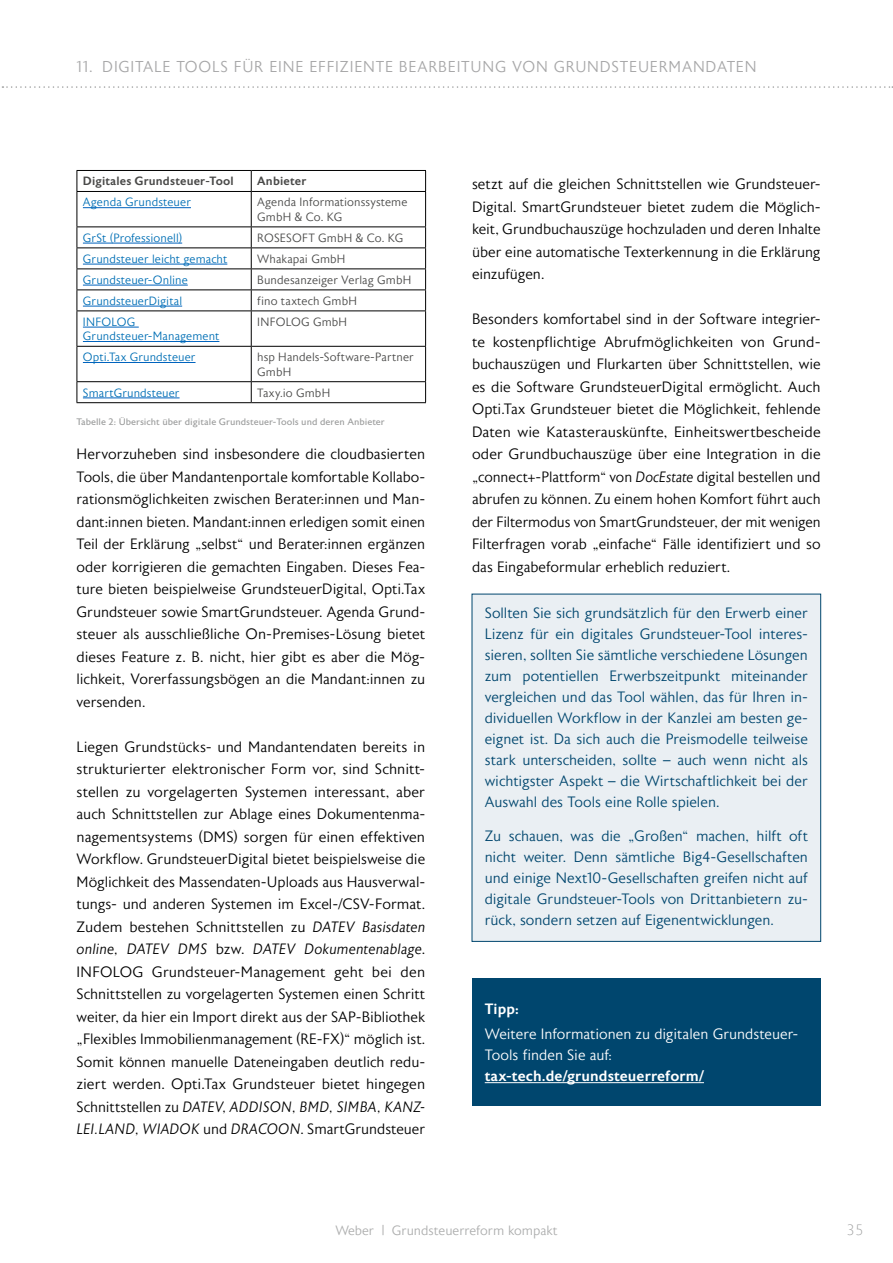
<style>
.page{position:relative;width:893px;height:1263px;background:#fff}
.page>*{position:absolute;margin:0;border:0;box-sizing:border-box;transform-origin:0 0}
.t1{font:300 15.75px "Astoria Sans";letter-spacing:.05em;color:#a7a7a8}
.Fließtext{font:300 15px/22.5px "Astoria Sans";letter-spacing:-.005em;color:#000;text-align:justify}
.Kasten_re_1st{font:300 15px/21px "Astoria Sans";letter-spacing:-.005em;color:#00466e;text-align:justify}
.Kasten_re{font:300 15px/21px "Astoria Sans";color:#00466e;text-align:justify}
.Fließtext-2{font:300 15px/21px "Astoria Sans";letter-spacing:-.005em;color:#fff}
.Fließtext-3{font:500 15px "Astoria Sans";color:#fff}
.t2{font:200 15px "Astoria Sans";color:#9c9d9d}
.t3{font:300 13.5px "Astoria Sans";color:#adaeae}
.Tabelle{font:300 12px/14.4px "Astoria Sans";letter-spacing:.01em;color:#006fb5}
.Tabelle-2{font:300 12px/14.4px "Astoria Sans";letter-spacing:.01em;color:#494948}
.Tabelle-3{font:500 12px "Astoria Sans";letter-spacing:.015em;color:#494948}
.Bild_Quelle{font:9.45px "Astoria Sans";color:#9c9d9d}
.s1{font-style:italic}
.s2{font-weight:500}
</style>
<div class="page">
<svg style="left:2px;top:86px;width:891px;height:2px"></svg>
<hr style="left:77px;top:170px;width:174px;height:1px;background:#000">
<svg style="left:77px;top:171px;width:1px;height:20px"></svg>
<hr style="left:251px;top:170px;width:175px;height:1px;background:#000">
<svg style="left:251px;top:171px;width:1px;height:20px"></svg>
<svg style="left:425px;top:171px;width:1px;height:20px"></svg>
<hr style="left:77px;top:191px;width:174px;height:1px;background:#000">
<hr style="left:77px;top:192px;width:1px;height:34px;background:#000">
<hr style="left:251px;top:191px;width:175px;height:1px;background:#000">
<hr style="left:251px;top:192px;width:1px;height:34px;background:#000">
<hr style="left:425px;top:192px;width:1px;height:34px;background:#000">
<hr style="left:77px;top:226px;width:174px;height:1px;background:#000">
<hr style="left:251px;top:226px;width:175px;height:1px;background:#000">
<hr style="left:77px;top:247px;width:174px;height:1px;background:#000">
<hr style="left:251px;top:247px;width:175px;height:1px;background:#000">
<hr style="left:77px;top:268px;width:174px;height:1px;background:#000">
<hr style="left:251px;top:268px;width:175px;height:1px;background:#000">
<hr style="left:77px;top:289px;width:174px;height:1px;background:#000">
<svg style="left:77px;top:227px;width:1px;height:83px"></svg>
<hr style="left:251px;top:289px;width:175px;height:1px;background:#000">
<svg style="left:251px;top:227px;width:1px;height:83px"></svg>
<svg style="left:425px;top:227px;width:1px;height:83px"></svg>
<hr style="left:77px;top:310px;width:174px;height:1px;background:#000">
<hr style="left:77px;top:311px;width:1px;height:35px;background:#000">
<hr style="left:251px;top:310px;width:175px;height:1px;background:#000">
<hr style="left:251px;top:311px;width:1px;height:35px;background:#000">
<hr style="left:425px;top:311px;width:1px;height:35px;background:#000">
<hr style="left:77px;top:346px;width:174px;height:1px;background:#000">
<hr style="left:77px;top:347px;width:1px;height:34px;background:#000">
<hr style="left:251px;top:346px;width:175px;height:1px;background:#000">
<hr style="left:251px;top:347px;width:1px;height:34px;background:#000">
<hr style="left:425px;top:347px;width:1px;height:34px;background:#000">
<hr style="left:77px;top:381px;width:174px;height:1px;background:#000">
<svg style="left:77px;top:382px;width:1px;height:20px"></svg>
<hr style="left:251px;top:381px;width:175px;height:1px;background:#000">
<svg style="left:251px;top:382px;width:1px;height:20px"></svg>
<svg style="left:425px;top:382px;width:1px;height:20px"></svg>
<hr style="left:77px;top:402px;width:174px;height:1px;background:#000">
<hr style="left:251px;top:402px;width:175px;height:1px;background:#000">
<hr style="left:83px;top:207px;width:108px;height:1px;background:#0063be">
<hr style="left:83px;top:243px;width:99px;height:1px;background:#0063be">
<hr style="left:83px;top:264px;width:144px;height:1px;background:#0063be">
<hr style="left:83px;top:285px;width:105px;height:1px;background:#0063be">
<hr style="left:83px;top:306px;width:99px;height:1px;background:#0063be">
<hr style="left:83px;top:327px;width:56px;height:1px;background:#0063be">
<hr style="left:83px;top:341px;width:136px;height:1px;background:#0063be">
<hr style="left:83px;top:362px;width:113px;height:1px;background:#0063be">
<hr style="left:83px;top:398px;width:97px;height:1px;background:#0063be">
<div style="left:472px;top:594px;width:349px;height:348px;background:#eaeff3;border:1px solid #00466e"></div>
<div style="left:472px;top:978px;width:349px;height:128px;background:#00466e"></div>
<hr style="left:485px;top:1082px;width:219px;height:1px;background:#fff">
<p class="t1" style="left:77px;top:58px;width:681px">11. DIGITALE TOOLS FÜR EINE EFFIZIENTE BEARBEITUNG VON GRUNDSTEUERMANDATEN</p>
<p class="Tabelle-3" style="left:83px;top:175px;width:152px">Digitales Grundsteuer-Tool</p>
<p class="Tabelle-3" style="left:257px;top:175px;width:51px">Anbieter</p>
<p class="Tabelle" style="left:83px;top:196px;width:110px">Agenda Grundsteuer</p>
<p class="Tabelle-2" style="left:257px;top:196px;width:152px">Agenda Informationssysteme<br>GmbH &amp; Co. KG</p>
<p class="Tabelle" style="left:83px;top:231px;width:101px">GrSt (Professionell)</p>
<p class="Tabelle-2" style="left:257px;top:231px;width:147px">ROSESOFT GmbH &amp; Co. KG</p>
<p class="Tabelle" style="left:83px;top:252px;width:146px">Grundsteuer leicht gemacht</p>
<p class="Tabelle-2" style="left:257px;top:252px;width:90px">Whakapai GmbH</p>
<p class="Tabelle" style="left:83px;top:273px;width:106px">Grundsteuer-Online</p>
<p class="Tabelle-2" style="left:257px;top:273px;width:156px">Bundesanzeiger Verlag GmbH</p>
<p class="Tabelle" style="left:83px;top:294px;width:101px">GrundsteuerDigital</p>
<p class="Tabelle-2" style="left:257px;top:294px;width:101px">fino taxtech GmbH</p>
<p class="Tabelle" style="left:83px;top:315px;width:138px">INFOLOG<br>Grundsteuer-Management</p>
<p class="Tabelle-2" style="left:257px;top:315px;width:91px">INFOLOG GmbH</p>
<p class="Tabelle" style="left:83px;top:350px;width:114px">Opti.Tax Grundsteuer</p>
<p class="Tabelle-2" style="left:257px;top:350px;width:158px">hsp Handels-Software-Partner<br>GmbH</p>
<p class="Tabelle" style="left:83px;top:386px;width:98px">SmartGrundsteuer</p>
<p class="Tabelle-2" style="left:257px;top:386px;width:74px">Taxy.io GmbH</p>
<p class="Bild_Quelle" style="left:77px;top:416px;width:310px">Tabelle 2: Übersicht über digitale Grundsteuer-Tools und deren Anbieter</p>
<p class="Fließtext" style="left:77px;top:443px;width:350px">Hervorzuheben sind insbesondere die cloudbasierten Tools, die über Mandantenportale komfortable Kollabo&shy;rationsmöglichkeiten zwischen Berater:innen und Man&shy;dant:innen bieten. Mandant:innen erledigen somit einen Teil der Erklärung „selbst“ und Berater:innen ergänzen oder korrigieren die gemachten Eingaben. Dieses Fea&shy;ture bieten beispielweise GrundsteuerDigital, Opti.Tax Grundsteuer sowie SmartGrundsteuer. Agenda Grund&shy;steuer als ausschließliche On-Premises-Lösung bietet dieses Feature z. B. nicht, hier gibt es aber die Mög&shy;lichkeit, Vorerfassungsbögen an die Mandant:innen zu versenden.</p>
<p class="Fließtext" style="left:77px;top:736px;width:350px">Liegen Grundstücks- und Mandantendaten bereits in strukturierter elektronischer Form vor, sind Schnitt&shy;stellen zu vorgelagerten Systemen interessant, aber auch Schnittstellen zur Ablage eines Dokumentenma&shy;nagementsystems (DMS) sorgen für einen effektiven Workflow. GrundsteuerDigital bietet beispielsweise die Möglichkeit des Massendaten-Uploads aus Hausverwal&shy;tungs- und anderen Systemen im Excel-/CSV-Format.<br>Zudem bestehen Schnittstellen zu <span class="s1">DATEV Basisdaten online, DATEV DMS</span> bzw. <span class="s1">DATEV Dokumentenablage</span>.<br>INFOLOG Grundsteuer-Management geht bei den Schnittstellen zu vorgelagerten Systemen einen Schritt weiter, da hier ein Import direkt aus der SAP-Bibliothek „Flexibles Immobilienmanagement (RE-FX)“ möglich ist.<br>Somit können manuelle Dateneingaben deutlich redu&shy;ziert werden. Opti.Tax Grundsteuer bietet hingegen Schnittstellen zu <span class="s1">DATEV, ADDISON, BMD, SIMBA, KANZ-LEI.LAND, WIADOK</span> und <span class="s1">DRACOON</span>. SmartGrundsteuer</p>
<p class="Fließtext" style="left:472px;top:173px;width:350px">setzt auf die gleichen Schnittstellen wie Grundsteuer-Digital. SmartGrundsteuer bietet zudem die Möglich&shy;keit, Grundbuchauszüge hochzuladen und deren Inhalte über eine automatische Texterkennung in die Erklärung einzufügen.</p>
<p class="Fließtext" style="left:472px;top:308px;width:350px">Besonders komfortabel sind in der Software integrier&shy;te kostenpflichtige Abrufmöglichkeiten von Grund&shy;buchauszügen und Flurkarten über Schnittstellen, wie es die Software GrundsteuerDigital ermöglicht. Auch Opti.Tax Grundsteuer bietet die Möglichkeit, fehlende Daten wie Katasterauskünfte, Einheitswertbescheide oder Grundbuchauszüge über eine Integration in die „connect+-Plattform“ von <span class="s1">DocEstate</span> digital bestellen und abrufen zu können. Zu einem hohen Komfort führt auch der Filtermodus von SmartGrundsteuer, der mit wenigen Filterfragen vorab „einfache“ Fälle identifiziert und so das Eingabeformular erheblich reduziert.</p>
<p class="Kasten_re_1st" style="left:485px;top:603px;width:325px">Sollten Sie sich grundsätzlich für den Erwerb einer Lizenz für ein digitales Grundsteuer-Tool interes&shy;sieren, sollten Sie sämtliche verschiedene Lösungen zum potentiellen Erwerbszeitpunkt miteinander vergleichen und das Tool wählen, das für Ihren in&shy;dividuellen Workflow in der Kanzlei am besten ge&shy;eignet ist. Da sich auch die Preismodelle teilweise stark unterscheiden, sollte – auch wenn nicht als wichtigster Aspekt – die Wirtschaftlichkeit bei der Auswahl des Tools eine Rolle spielen.</p>
<p class="Kasten_re" style="left:485px;top:826px;width:325px">Zu schauen, was die „Großen“ machen, hilft oft nicht weiter. Denn sämtliche Big4-Gesellschaften und einige Next10-Gesellschaften greifen nicht auf digitale Grundsteuer-Tools von Drittanbietern zu&shy;rück, sondern setzen auf Eigenentwicklungen.</p>
<p class="Fließtext-3" style="left:485px;top:1000px;width:36px">Tipp:</p>
<p class="Fließtext-2" style="left:485px;top:1024px;width:315px">Weitere Informationen zu digitalen Grundsteuer-<br>Tools finden Sie auf: <span class="s2">tax-tech.de/grundsteuerreform/</span></p>
<p class="t3" style="left:335px;top:1223px;width:224px">Weber | Grundsteuerreform kompakt</p>
<p class="t2" style="left:847px;top:1222px;width:18px">35</p>
</div>
